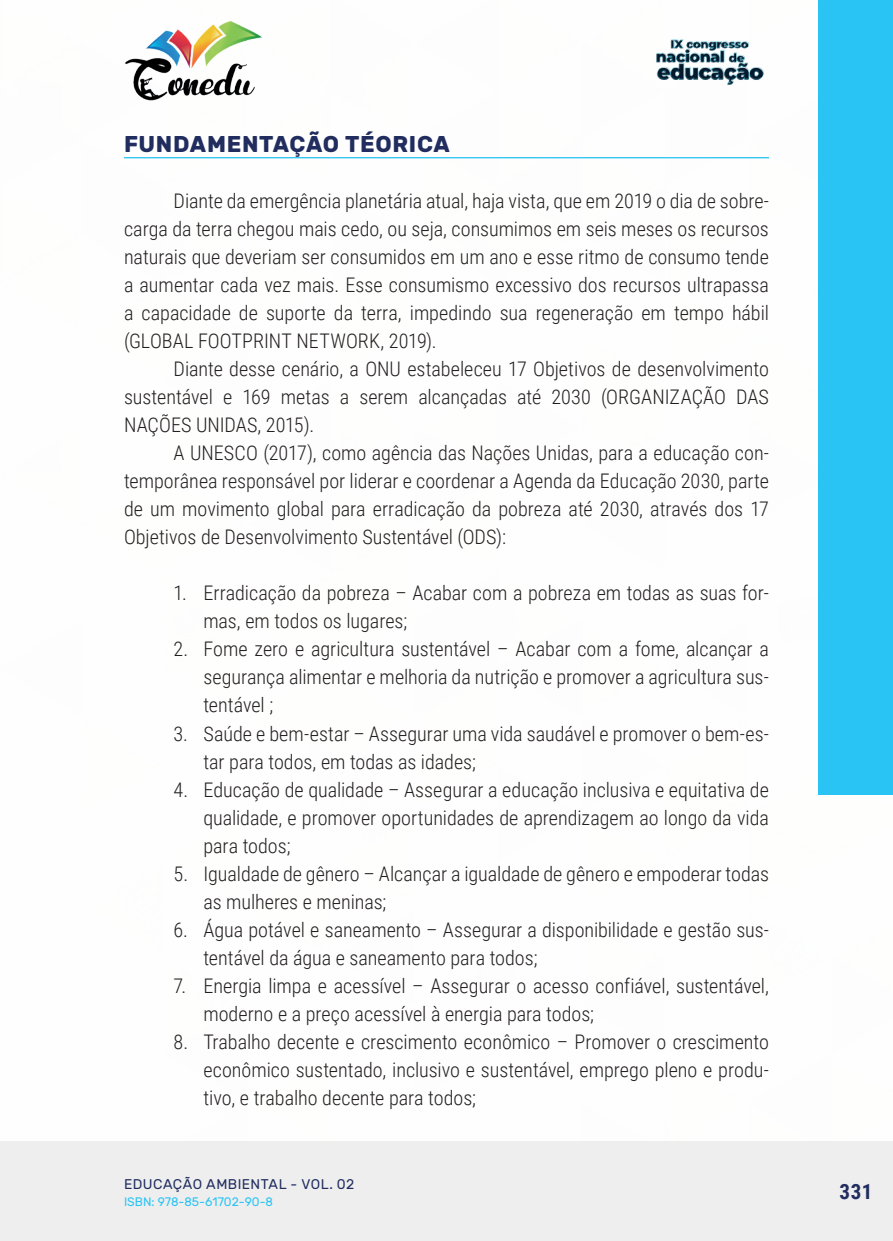
<style>
.page{position:relative;width:893px;height:1241px;background:#fff}
.page>*{position:absolute;margin:0;border:0;box-sizing:border-box;transform-origin:0 0}
._10_SUBTITULO{font:700 22.75px "Rubik";letter-spacing:.03em;color:#202d5e}
.t1{font:700 21px "Roboto Condensed";color:#202d5e}
._9_CORPO{font:300 20.12px/28px "Roboto Condensed";color:#231f20;text-align:justify}
.t2{font:14px "Rubik";letter-spacing:.035em;color:#202d5e}
.t3{font:12.25px "Rubik";color:#29c4f3}
</style>
<div class="page">
<div style="left:0;top:1141px;width:893px;height:99px;background:#eeeeef"></div>
<div style="left:819px;top:0;width:74px;height:794px;background:#29c4f3"></div>
<img style="left:125px;top:20px;width:137px;height:81px">
<img style="left:656px;top:39px;width:108px;height:46px">
<hr style="left:124px;top:157px;width:645px;height:1px;background:#29c4f3">
<p class="_10_SUBTITULO" style="left:124px;top:131px;width:327px">FUNDAMENTAÇÃO TÉORICA</p>
<p class="_9_CORPO" style="left:124px;top:186px;width:646px;text-indent:50px">Diante da emergência planetária atual, haja vista, que em 2019 o dia de sobre&shy;carga da terra chegou mais cedo, ou seja, consumimos em seis meses os recursos naturais que deveriam ser consumidos em um ano e esse ritmo de consumo tende a aumentar cada vez mais. Esse consumismo excessivo dos recursos ultrapassa a capacidade de suporte da terra, impedindo sua regeneração em tempo hábil (GLOBAL FOOTPRINT NETWORK, 2019).</p>
<p class="_9_CORPO" style="left:124px;top:354px;width:646px;text-indent:50px">Diante desse cenário, a ONU estabeleceu 17 Objetivos de desenvolvimento sustentável e 169 metas a serem alcançadas até 2030 (ORGANIZAÇÃO DAS NAÇÕES UNIDAS, 2015).</p>
<p class="_9_CORPO" style="left:124px;top:438px;width:646px;text-indent:50px">A UNESCO (2017), como agência das Nações Unidas, para a educação con&shy;temporânea responsável por liderar e coordenar a Agenda da Educação 2030, parte de um movimento global para erradicação da pobreza até 2030, através dos 17<br>Objetivos de Desenvolvimento Sustentável (ODS):</p>
<p class="_9_CORPO" style="left:203px;top:578px;width:567px;text-indent:-30px">1. Erradicação da pobreza – Acabar com a pobreza em todas as suas for&shy;mas, em todos os lugares;</p>
<p class="_9_CORPO" style="left:203px;top:634px;width:567px;text-indent:-30px">2. Fome zero e agricultura sustentável – Acabar com a fome, alcançar a segurança alimentar e melhoria da nutrição e promover a agricultura sus&shy;tentável ;</p>
<p class="_9_CORPO" style="left:203px;top:718px;width:567px;text-indent:-30px">3. Saúde e bem-estar – Assegurar uma vida saudável e promover o bem-es&shy;tar para todos, em todas as idades;</p>
<p class="_9_CORPO" style="left:203px;top:774px;width:567px;text-indent:-30px">4. Educação de qualidade – Assegurar a educação inclusiva e equitativa de qualidade, e promover oportunidades de aprendizagem ao longo da vida para todos;</p>
<p class="_9_CORPO" style="left:203px;top:858px;width:567px;text-indent:-30px">5. Igualdade de gênero – Alcançar a igualdade de gênero e empoderar todas as mulheres e meninas;</p>
<p class="_9_CORPO" style="left:203px;top:914px;width:567px;text-indent:-30px">6. Água potável e saneamento – Assegurar a disponibilidade e gestão sus&shy;tentável da água e saneamento para todos;</p>
<p class="_9_CORPO" style="left:203px;top:970px;width:567px;text-indent:-30px">7. Energia limpa e acessível – Assegurar o acesso confiável, sustentável, moderno e a preço acessível à energia para todos;</p>
<p class="_9_CORPO" style="left:203px;top:1026px;width:567px;text-indent:-30px">8. Trabalho decente e crescimento econômico – Promover o crescimento econômico sustentado, inclusivo e sustentável, emprego pleno e produ&shy;tivo, e trabalho decente para todos;</p>
<p class="t2" style="left:124px;top:1175px;width:232px">EDUCAÇÃO AMBIENTAL - VOL. 02</p>
<p class="t3" style="left:124px;top:1194px;width:151px">ISBN: 978-85-61702-90-8</p>
<p class="t1" style="left:839px;top:1176px;width:34px">331</p>
</div>
